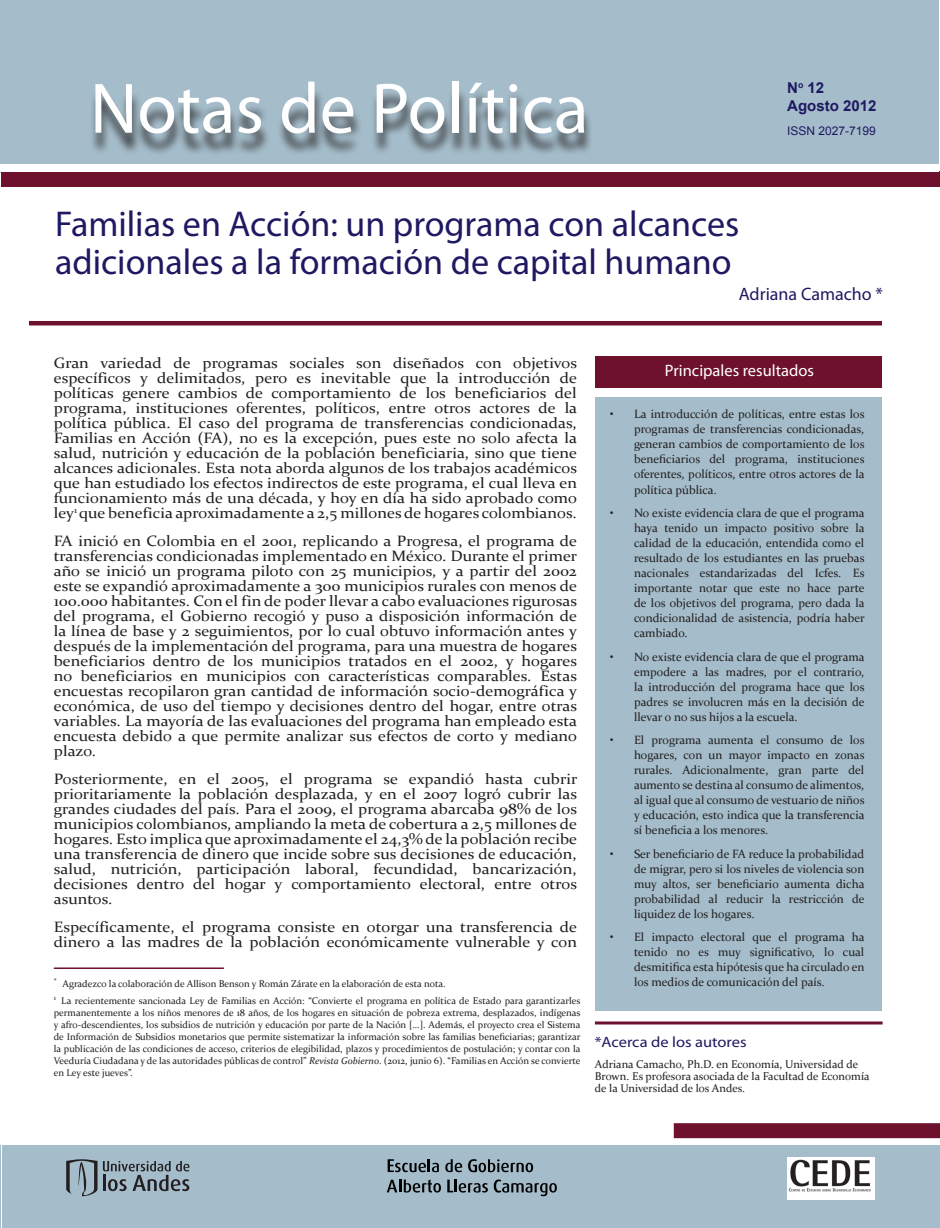
<style>
.page{position:relative;width:940px;height:1228px;background:#fff}
.page>*{position:absolute;margin:0;border:0;box-sizing:border-box;transform-origin:0 0}
.t1{font:72px "Myriad Pro";color:#fff}
.título_del_artículo{font:36px/37.5px "Myriad Pro";color:#1e1961}
.t2{font:18px "Myriad Pro";color:#1e1961}
.t3{font:16.5px "Myriad Pro";color:#fff}
.BODY{font:15px/15px "Constantia";color:#231f20;text-align:justify;scale:1.1 1}
.primer_primero{font:15px "Myriad Pro";color:#1e1961;scale:1.1 1}
.t4{font:700 15px "Arial";color:#1e1961}
.recomendaciones_de_p{font:12px/15px "Constantia";color:#231f20;text-align:justify}
.t5{font:12px "Arial";color:#1e1961}
.body-autores{font:11.25px/12px "Constantia";color:#231f20}
.Footnote_text{font:9.75px/12px "Constantia";color:#231f20;text-align:justify}
.s1{font-style:italic}
</style>
<div class="page">
<div style="left:674px;top:1123px;width:266px;height:15px;background:#6e112c"></div>
<div style="left:1px;top:0;width:938px;height:172px;background:#a5bdca"></div>
<div style="left:89px;top:88px;width:505px;height:68px;background:#231f20;opacity:.75"></div>
<div style="left:1px;top:171px;width:939px;height:15px;background:#6e112c"></div>
<div style="left:3px;top:1145px;width:937px;height:82px;background:#a5bdca"></div>
<hr style="left:0;top:1145px;width:1px;height:82px;background:#a5bdca">
<img style="left:787px;top:1157px;width:87px;height:42px">
<div style="left:0;top:164px;width:939px;height:7px;background:#fff"></div>
<svg style="left:66px;top:1159px;width:124px;height:37px"></svg>
<hr style="left:29px;top:321px;width:853px;height:4px;background:#6e112c">
<hr style="left:595px;top:1021px;width:288px;height:3px;background:#6e112c">
<hr style="left:54px;top:967px;width:170px;height:1px;background:#6e112c">
<svg style="left:388px;top:1159px;width:51px;height:13px"></svg>
<svg style="left:445px;top:1159px;width:17px;height:13px"></svg>
<svg style="left:468px;top:1159px;width:65px;height:13px"></svg>
<svg style="left:387px;top:1179px;width:54px;height:13px"></svg>
<svg style="left:447px;top:1179px;width:41px;height:13px"></svg>
<svg style="left:494px;top:1179px;width:63px;height:17px"></svg>
<div style="left:595px;top:396px;width:287px;height:614px;background:#a5bdca"></div>
<div style="left:595px;top:356px;width:287px;height:31px;background:#6e112c"></div>
<p class="t1" style="left:90px;top:64px;width:500px">Notas de Política</p>
<p class="t4" style="left:787px;top:78px;width:39px">N<sup>o</sup> 12</p>
<p class="t4" style="left:787px;top:96px;width:91px">Agosto 2012</p>
<p class="t5" style="left:787px;top:123px;width:90px">ISSN 2027-7199</p>
<p class="título_del_artículo" style="left:55px;top:205px;width:686px">Familias en Acción: un programa con alcances adicionales a la formación de capital humano</p>
<p class="t2" style="left:739px;top:282px;width:146px">Adriana Camacho *</p>
<p class="BODY" style="left:54px;top:355px;width:477px">Gran variedad de programas sociales son diseñados con objetivos específicos y delimitados, pero es inevitable que la introducción de políticas genere cambios de comportamiento de los beneficiarios del programa, instituciones oferentes, políticos, entre otros actores de la política pública. El caso del programa de transferencias condicionadas, Familias en Acción (FA), no es la excepción, pues este no solo afecta la salud, nutrición y educación de la población beneficiaria, sino que tiene alcances adicionales. Esta nota aborda algunos de los trabajos académicos que han estudiado los efectos indirectos de este programa, el cual lleva en funcionamiento más de una década, y hoy en día ha sido aprobado como ley<sup>1</sup> que beneficia aproximadamente a 2,5 millones de hogares colombianos.</p>
<p class="BODY" style="left:54px;top:532px;width:477px">FA inició en Colombia en el 2001, replicando a Progresa, el programa de transferencias condicionadas implementado en México. Durante el primer año se inició un programa piloto con 25 municipios, y a partir del 2002 este se expandió aproximadamente a 300 municipios rurales con menos de 100.000 habitantes. Con el fin de poder llevar a cabo evaluaciones rigurosas del programa, el Gobierno recogió y puso a disposición información de la línea de base y 2 seguimientos, por lo cual obtuvo información antes y después de la implementación del programa, para una muestra de hogares beneficiarios dentro de los municipios tratados en el 2002, y hogares no beneficiarios en municipios con características comparables. Estas encuestas recopilaron gran cantidad de información socio-demográfica y económica, de uso del tiempo y decisiones dentro del hogar, entre otras variables. La mayoría de las evaluaciones del programa han empleado esta encuesta debido a que permite analizar sus efectos de corto y mediano plazo.</p>
<p class="BODY" style="left:54px;top:770px;width:477px">Posteriormente, en el 2005, el programa se expandió hasta cubrir prioritariamente la población desplazada, y en el 2007 logró cubrir las grandes ciudades del país. Para el 2009, el programa abarcaba 98% de los municipios colombianos, ampliando la meta de cobertura a 2,5 millones de hogares. Esto implica que aproximadamente el 24,3% de la población recibe una transferencia de dinero que incide sobre sus decisiones de educación, salud, nutrición, participación laboral, fecundidad, bancarización, decisiones dentro del hogar y comportamiento electoral, entre otros asuntos.</p>
<p class="BODY" style="left:54px;top:918px;width:477px">Específicamente, el programa consiste en otorgar una transferencia de dinero a las madres de la población económicamente vulnerable y con</p>
<p class="Footnote_text" style="left:54px;top:977px;width:393px"><sup>*</sup> Agradezco la colaboración de Allison Benson y Román Zárate en la elaboración de esta nota.</p>
<p class="Footnote_text" style="left:54px;top:993px;width:528px"><sup>1</sup> La recientemente sancionada Ley de Familias en Acción: “Convierte el programa en política de Estado para garantizarles permanentemente a los niños menores de 18 años, de los hogares en situación de pobreza extrema, desplazados, indígenas y afro-descendientes, los subsidios de nutrición y educación por parte de la Nación […]. Además, el proyecto crea el Sistema de Información de Subsidios monetarios que permite sistematizar la información sobre las familias beneficiarias; garantizar la publicación de las condiciones de acceso, criterios de elegibilidad, plazos y procedimientos de postulación; y contar con la Veeduría Ciudadana y de las autoridades públicas de control” <span class="s1">Revista Gobierno</span>. (2012, junio 6). “Familias en Acción se convierte en Ley este jueves”.</p>
<p class="t3" style="left:665px;top:360px;width:151px">Principales resultados</p>
<p class="recomendaciones_de_p" style="left:634px;top:406px;width:232px;text-indent:-24px">• La introducción de políticas, entre estas los programas de transferencias condicionadas, generan cambios de comportamiento de los beneficiarios del programa, instituciones oferentes, políticos, entre otros actores de la política pública.</p>
<p class="recomendaciones_de_p" style="left:634px;top:505px;width:232px;text-indent:-24px">• No existe evidencia clara de que el programa haya tenido un impacto positivo sobre la calidad de la educación, entendida como el resultado de los estudiantes en las pruebas nacionales estandarizadas del Icfes. Es importante notar que este no hace parte de los objetivos del programa, pero dada la condicionalidad de asistencia, podría haber cambiado.</p>
<p class="recomendaciones_de_p" style="left:634px;top:648px;width:232px;text-indent:-24px">• No existe evidencia clara de que el programa empodere a las madres, por el contrario, la introducción del programa hace que los padres se involucren más en la decisión de llevar o no sus hijos a la escuela.</p>
<p class="recomendaciones_de_p" style="left:634px;top:732px;width:232px;text-indent:-24px">• El programa aumenta el consumo de los hogares, con un mayor impacto en zonas rurales. Adicionalmente, gran parte del aumento se destina al consumo de alimentos, al igual que al consumo de vestuario de niños y educación, esto indica que la transferencia sí beneficia a los menores.</p>
<p class="recomendaciones_de_p" style="left:634px;top:845px;width:232px;text-indent:-24px">• Ser beneficiario de FA reduce la probabilidad de migrar, pero si los niveles de violencia son muy altos, ser beneficiario aumenta dicha probabilidad al reducir la restricción de liquidez de los hogares.</p>
<p class="recomendaciones_de_p" style="left:634px;top:929px;width:232px;text-indent:-24px">• El impacto electoral que el programa ha tenido no es muy significativo, lo cual desmitifica esta hipótesis que ha circulado en los medios de comunicación del país.</p>
<p class="primer_primero" style="left:595px;top:1033px;width:140px">*Acerca de los autores</p>
<p class="body-autores" style="left:595px;top:1057px;width:276px">Adriana Camacho, Ph.D. en Economía, Universidad de<br>Brown. Es profesora asociada de la Facultad de Economía de la Universidad de los Andes.</p>
</div>
